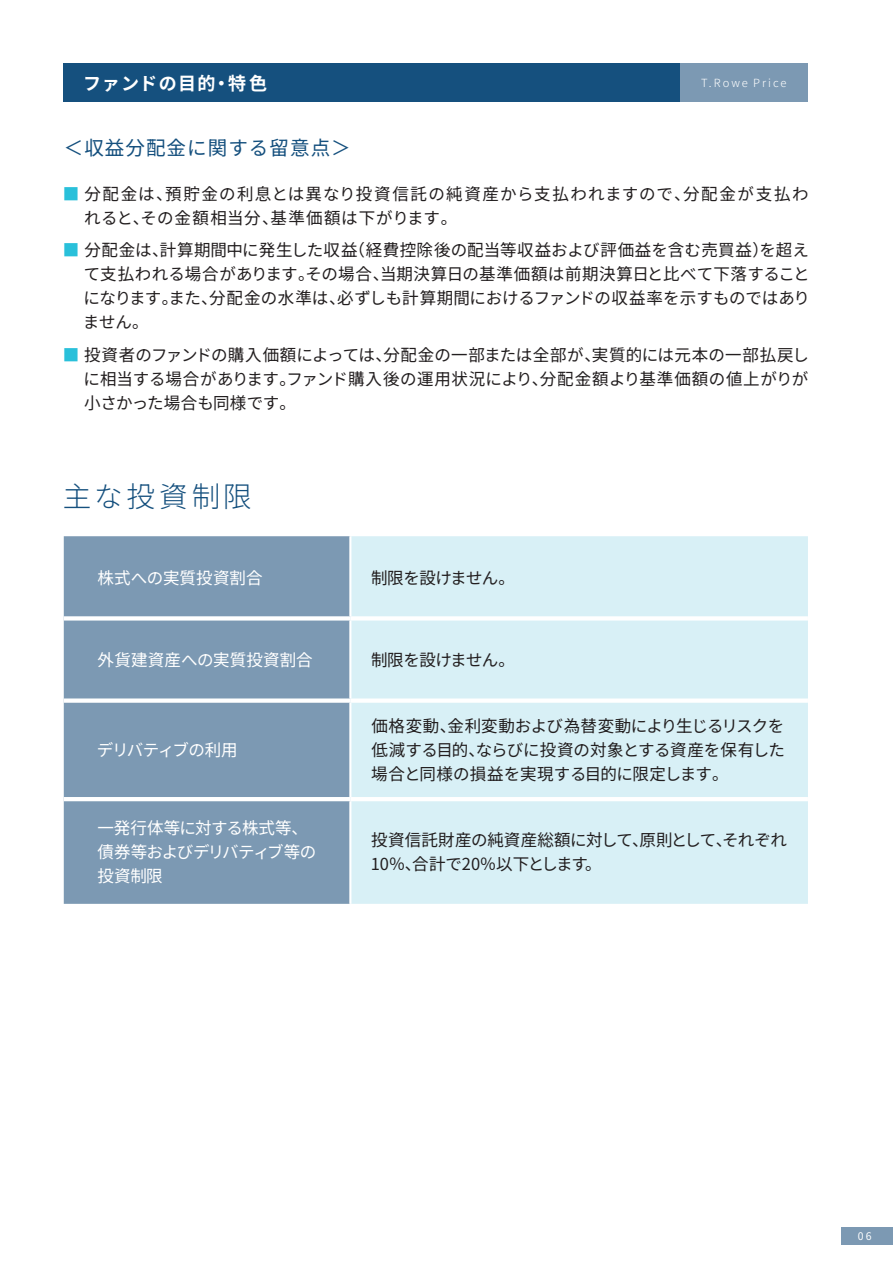
<style>
.page{position:relative;width:893px;height:1263px;background:#fff}
.page>*{position:absolute;margin:0;border:0;box-sizing:border-box;transform-origin:0 0}
.t1{font:300 28.5px "Noto Sans JP";letter-spacing:.13em;color:#15507e}
.t2{font:19.5px "Noto Sans JP";letter-spacing:.055em;color:#15507e}
.t3{font:700 18px "Noto Sans JP";letter-spacing:.07em;color:#fff}
.t4{font:16.5px/24px "Noto Sans JP";letter-spacing:.005em;color:#231f20;text-align:justify}
.t5{font:16.5px/24px "Noto Sans JP";letter-spacing:.075em;color:#231f20}
.t6{font:16.5px/24px "Noto Sans JP";letter-spacing:-.035em;color:#fff}
.t7{font:16.5px "Noto Sans JP";letter-spacing:-.03em;color:#231f20}
.t8{font:16.5px "Noto Sans JP";letter-spacing:.01em;color:#fff}
.t9{font:16.5px "Noto Sans JP";letter-spacing:-.01em;color:#fff}
.t10{font:16.5px "Noto Sans JP";letter-spacing:-.045em;color:#fff}
.t11{font:300 11.25px "Noto Sans JP";letter-spacing:.175em;color:#fff}
.t12{font:10.5px "Noto Sans JP";color:#fff}
.s1{color:#29c0da}
</style>
<div class="page">
<div style="left:841px;top:1227px;width:52px;height:17px;background:#7c99b3"></div>
<div style="left:64px;top:536px;width:285px;height:368px;background:#7c99b3"></div>
<div style="left:351px;top:536px;width:457px;height:368px;background:#d8f0f6"></div>
<svg style="left:64px;top:616px;width:286px;height:4px"></svg>
<hr style="left:350px;top:616px;width:458px;height:4px;background:#fff">
<div style="left:64px;top:698px;width:286px;height:5px;background:#fff"></div>
<div style="left:350px;top:698px;width:458px;height:5px;background:#fff"></div>
<hr style="left:64px;top:797px;width:286px;height:4px;background:#fff">
<hr style="left:350px;top:797px;width:458px;height:4px;background:#fff">
<div style="left:64px;top:64px;width:744px;height:38px;background:#15507e"></div>
<div style="left:680px;top:64px;width:128px;height:38px;background:#7c99b3"></div>
<p class="t3" style="left:83px;top:73px;width:185px">ファンドの目的・特色</p>
<p class="t11" style="left:701px;top:77px;width:87px">T.Rowe Price</p>
<p class="t2" style="left:64px;top:137px;width:288px">＜収益分配金に関する留意点＞</p>
<p class="t5" style="left:84px;top:182px;width:726px;text-indent:-21px"><span class="s1">■</span> 分配金は、預貯金の利息とは異なり投資信託の純資産から支払われますので、分配金が支払われると、その金額相当分、基準価額は下がります。</p>
<p class="t4" style="left:83px;top:238px;width:729px;text-indent:-20px"><span class="s1">■</span> 分配金は、計算期間中に発生した収益（経費控除後の配当等収益および評価益を含む売買益）を超えて支払われる場合があります。その場合、当期決算日の基準価額は前期決算日と比べて下落することになります。また、分配金の水準は、必ずしも計算期間におけるファンドの収益率を示すものではありません。</p>
<p class="t4" style="left:83px;top:343px;width:727px;text-indent:-21px"><span class="s1">■</span> 投資者のファンドの購入価額によっては、分配金の一部または全部が、実質的には元本の一部払戻しに相当する場合があります。ファンド購入後の運用状況により、分配金額より基準価額の値上がりが小さかった場合も同様です。</p>
<h1 class="t1" style="left:63px;top:481px;width:190px">主な投資制限</h1>
<p class="t9" style="left:97px;top:568px;width:167px">株式への実質投資割合</p>
<p class="t7" style="left:371px;top:568px;width:145px">制限を設けません。</p>
<p class="t8" style="left:98px;top:650px;width:217px">外貨建資産への実質投資割合</p>
<p class="t7" style="left:371px;top:650px;width:145px">制限を設けません。</p>
<p class="t10" style="left:97px;top:741px;width:142px">デリバティブの利用</p>
<p class="t6" style="left:97px;top:816px;width:220px">一発行体等に対する株式等、債券等およびデリバティブ等の投資制限</p>
<p class="t4" style="left:371px;top:714px;width:415px">価格変動、金利変動および為替変動により生じるリスクを低減する目的、ならびに投資の対象とする資産を保有した場合と同様の損益を実現する目的に限定します。</p>
<p class="t4" style="left:371px;top:828px;width:418px">投資信託財産の純資産総額に対して、原則として、それぞれ<br>10％、合計で20％以下とします。</p>
<p class="t12" style="left:858px;top:1230px;width:15px">06</p>
</div>
